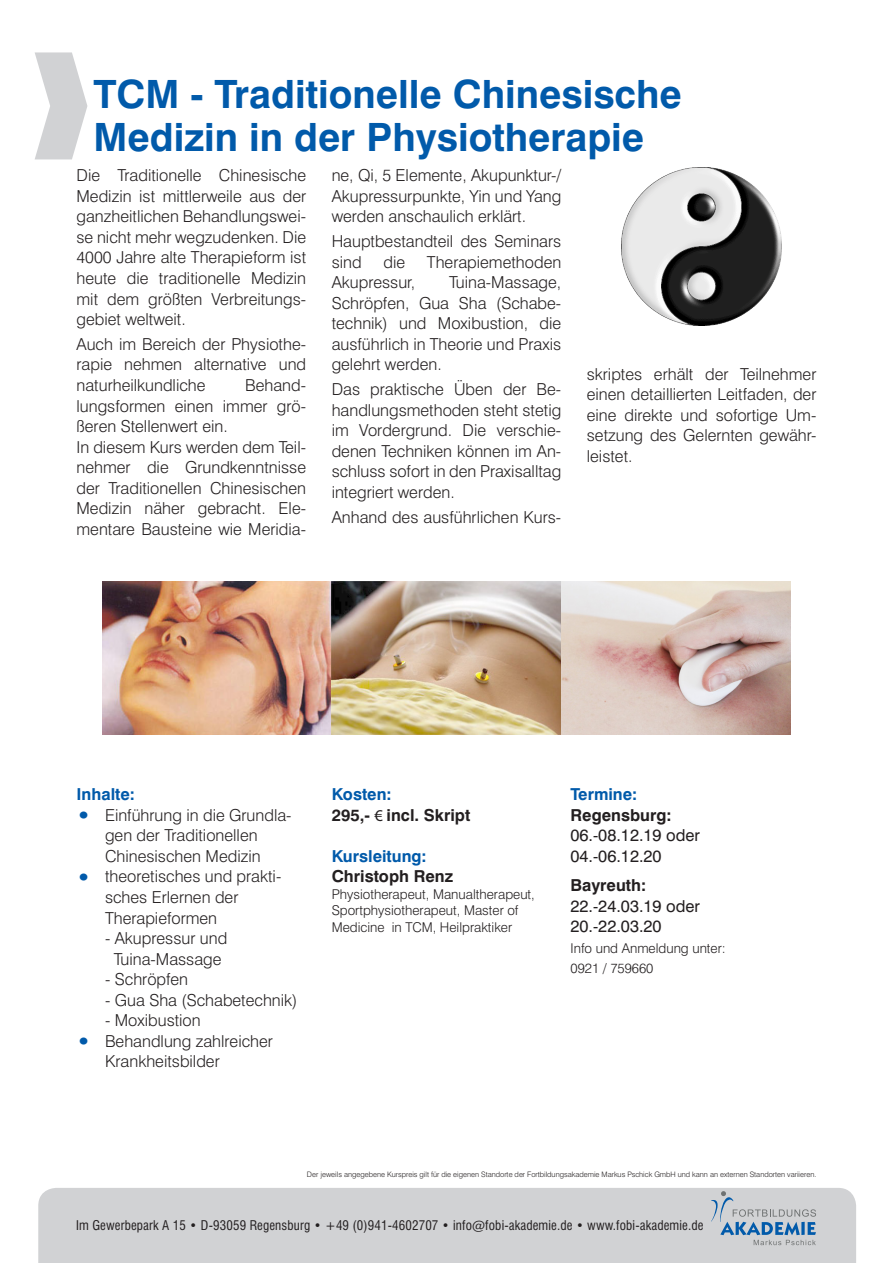
<style>
.page{position:relative;width:893px;height:1263px;background:#fff}
.page>*{position:absolute;margin:0;border:0;box-sizing:border-box;transform-origin:0 0}
.t1{font:700 39px "Swiss 721 BT";color:#015aaa}
.t2{font:300 16.5px/20.5px "Swiss 721 BT";color:#231f20;text-align:justify}
.t3{font:700 16.5px/20.5px "Swiss 721 BT";color:#231f20}
.t4{font:16.5px "Swiss 721 BT";color:#231f20}
.t5{font:700 16.5px "Swiss 721 BT";color:#015aaa}
.t6{font:300 13.5px/16.5px "Swiss 721 BT";color:#231f20}
.t7{font:condensed 13.05px "Swiss 721 BT";letter-spacing:.01em;color:#231f20}
.t8{font:300 7.5px "Swiss 721 BT";color:#231f20}
.s1{font-family:"Mix";font-weight:400;font-size:34.5px;color:#015aaa}
.s2{font-family:"Myriad Pro";font-weight:400}
.s3{color:#015aaa}
</style>
<div class="page">
<div style="left:38px;top:1188px;width:818px;height:75px;background:#d1d2d4"></div>
<svg style="left:711px;top:1191px;width:105px;height:54px;background:#b2bec9"></svg>
<img style="left:102px;top:582px;width:689px;height:152px">
<img style="left:622px;top:168px;width:159px;height:157px">
<p class="t1" style="left:94px;top:70px;width:590px">TCM - Traditionelle Chinesische</p>
<p class="t1" style="left:94px;top:114px;width:552px">Medizin in der Physiotherapie</p>
<p class="t2" style="left:77px;top:165px;width:231px">Die Traditionelle Chinesische Medizin ist mittlerweile aus der ganzheitlichen Behandlungswei&shy;se nicht mehr wegzudenken. Die 4000 Jahre alte Therapieform ist heute die traditionelle Medizin mit dem größten Verbreitungs&shy;gebiet weltweit.</p>
<p class="t2" style="left:77px;top:334px;width:231px">Auch im Bereich der Physiothe&shy;rapie nehmen alternative und naturheilkundliche</p>
<p class="t2" style="left:332px;top:165px;width:231px">ne, Qi, 5 Elemente, Akupunktur-/ Akupressurpunkte, Yin und Yang werden anschaulich erklärt.</p>
<p class="t2" style="left:332px;top:231px;width:231px">Hauptbestandteil des Seminars sind</p>
<p class="t2" style="left:383px;top:251px;width:23px">die</p>
<p class="t2" style="left:427px;top:251px;width:136px">Therapiemethoden</p>
<p class="t2" style="left:332px;top:272px;width:85px">Akupressur,</p>
<p class="t2" style="left:332px;top:272px;width:231px;text-indent:117px">Tuina-Massage, Schröpfen, Gua Sha (Schabe&shy;technik) und Moxibustion, die ausführlich in Theorie und Praxis gelehrt werden.</p>
<p class="t2" style="left:332px;top:379px;width:231px">Das praktische Üben der Be&shy;handlungsmethoden steht stetig im Vordergrund. Die verschie&shy;denen Techniken können im An&shy;schluss sofort in den Praxisalltag integriert werden.</p>
<p class="t2" style="left:332px;top:506px;width:231px">Anhand des ausführlichen Kurs-</p>
<p class="t2" style="left:587px;top:363px;width:231px">skriptes erhält der Teilnehmer einen detaillierten Leitfaden, der eine direkte und sofortige Um&shy;setzung des Gelernten gewähr&shy;leistet.</p>
<p class="t2" style="left:77px;top:375px;width:231px;text-indent:169px">Behand&shy;lungsformen einen immer grö&shy;ßeren Stellenwert ein.</p>
<p class="t2" style="left:77px;top:436px;width:231px">In diesem Kurs werden dem Teil&shy;nehmer die Grundkenntnisse der Traditionellen Chinesischen Medizin näher gebracht. Ele&shy;mentare Bausteine wie Meridia-</p>
<p class="t5" style="left:77px;top:784px;width:60px">Inhalte:</p>
<p class="t2" style="left:77px;top:804px;width:217px"><span class="s1">•</span> Einführung in die Grundla-</p>
<p class="t2" style="left:105px;top:825px;width:154px">gen der Traditionellen</p>
<p class="t2" style="left:105px;top:846px;width:157px">Chinesischen Medizin</p>
<p class="t2" style="left:77px;top:866px;width:206px"><span class="s1">•</span> theoretisches und prakti-</p>
<p class="t2" style="left:105px;top:887px;width:135px">sches Erlernen der</p>
<p class="t2" style="left:105px;top:907px;width:114px">Therapieformen</p>
<p class="t2" style="left:105px;top:928px;width:124px">- Akupressur und</p>
<p class="t2" style="left:114px;top:948px;width:109px">Tuina-Massage</p>
<p class="t2" style="left:105px;top:969px;width:85px">- Schröpfen</p>
<p class="t2" style="left:105px;top:989px;width:194px">- Gua Sha (Schabetechnik)</p>
<p class="t2" style="left:105px;top:1010px;width:97px">- Moxibustion</p>
<p class="t2" style="left:77px;top:1030px;width:198px"><span class="s1">•</span> Behandlung zahlreicher</p>
<p class="t2" style="left:105px;top:1051px;width:116px">Krankheitsbilder</p>
<p class="t5" style="left:332px;top:784px;width:61px">Kosten:</p>
<p class="t3" style="left:332px;top:804px;width:140px">295,- <span class="s2">€</span> incl. Skript</p>
<p class="t3" style="left:332px;top:846px;width:123px"><span class="s3">Kursleitung:<br></span>Christoph Renz</p>
<p class="t6" style="left:332px;top:886px;width:205px">Physiotherapeut, Manualtherapeut,<br>Sportphysiotherapeut, Master of</p>
<p class="t6" style="left:332px;top:919px;width:182px">Medicine in TCM, Heilpraktiker</p>
<p class="t5" style="left:570px;top:784px;width:68px">Termine:</p>
<p class="t3" style="left:570px;top:804px;width:102px">Regensburg:</p>
<p class="t4" style="left:570px;top:825px;width:131px">06.-08.12.19 oder</p>
<p class="t4" style="left:570px;top:846px;width:93px">04.-06.12.20</p>
<p class="t3" style="left:570px;top:875px;width:77px">Bayreuth:</p>
<p class="t4" style="left:570px;top:896px;width:131px">22.-24.03.19 oder</p>
<p class="t4" style="left:570px;top:916px;width:93px">20.-22.03.20</p>
<p class="t6" style="left:570px;top:939px;width:157px">Info und Anmeldung unter:</p>
<p class="t6" style="left:570px;top:960px;width:84px">0921 / 759660</p>
<p class="t8" style="left:307px;top:1170px;width:511px">Der jeweils angegebene Kurspreis gilt für die eigenen Standorte der Fortbildungsakademie Markus Pschick GmbH und kann an externen Standorten variieren.</p>
<p class="t7" style="left:76px;top:1217px;width:629px">Im Gewerbepark A 15 • D-93059 Regensburg • +49 (0)941-4602707 • info@fobi-akademie.de • www.fobi-akademie.de</p>
</div>
